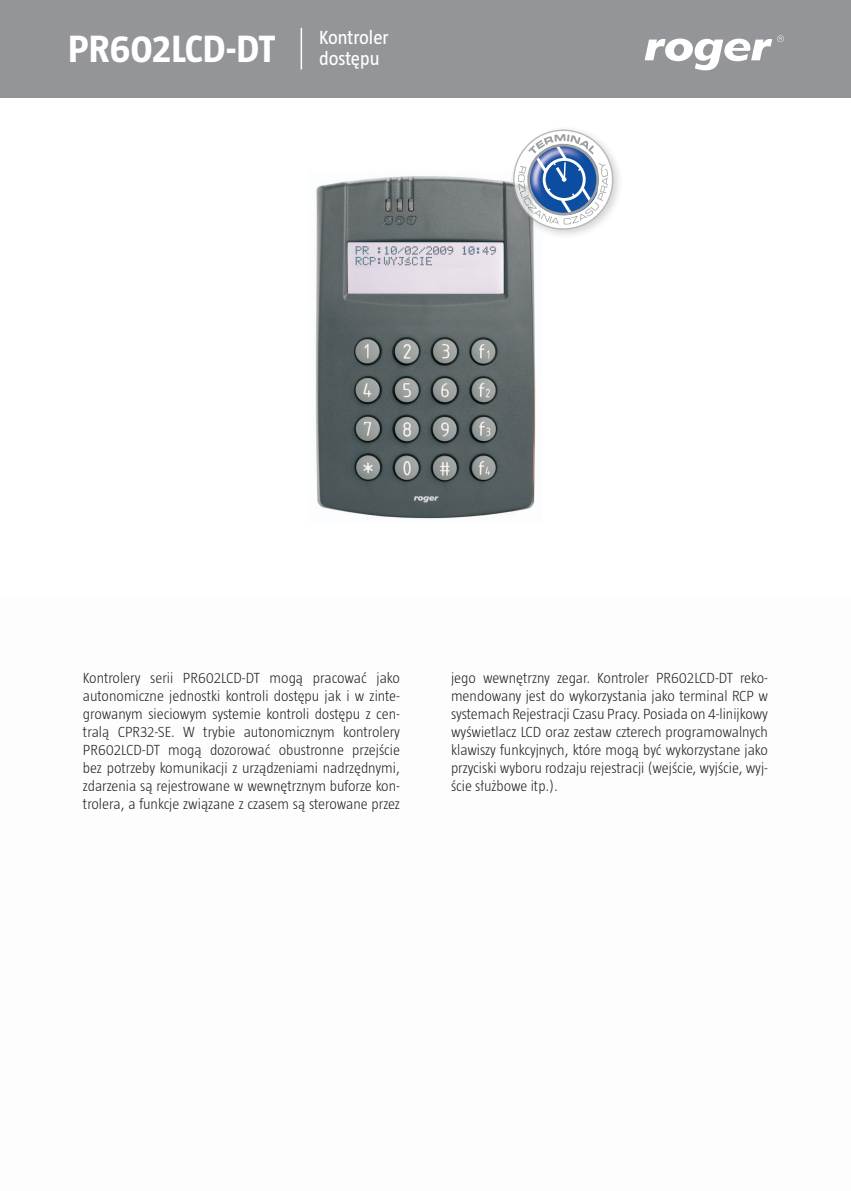
<style>
.page{position:relative;width:851px;height:1191px;background:#fff}
.page>*{position:absolute;margin:0;border:0;box-sizing:border-box;transform-origin:0 0}
.t1{font:700 39px "Taz";color:#fff}
.t2{font:19.5px "Taz";color:#fff}
.t3{font:300 15px/18px "Taz";color:#231f20;text-align:justify}
.s1{font-weight:400;font-size:19.5px}
</style>
<div class="page">
<div style="left:0;top:0;width:850px;height:98px;background:#939598"></div>
<svg style="left:644px;top:35px;width:139px;height:35px"></svg>
<hr style="left:300px;top:28px;width:2px;height:41px;background:#fff">
<img style="left:315px;top:176px;width:221px;height:343px">
<div style="left:508px;top:124px;width:116px;height:116px;background:#231f20;opacity:.27"></div>
<svg style="left:513px;top:130px;width:99px;height:99px"></svg>
<svg style="left:518px;top:134px;width:90px;height:91px"></svg>
<h2 class="t2" style="left:319px;top:26px;width:71px">Kontroler</h2>
<h1 class="t1" style="left:68px;top:27px;width:312px">PR602LCD-DT <span class="s1">dostępu</span></h1>
<p class="t3" style="left:83px;top:668px;width:318px">Kontrolery serii PR602LCD-DT mogą pracować jako autonomiczne jednostki kontroli dostępu jak i w zinte&shy;growanym sieciowym systemie kontroli dostępu z cen&shy;tralą CPR32-SE. W trybie autonomicznym kontrolery PR602LCD-DT mogą dozorować obustronne przejście bez potrzeby komunikacji z urządzeniami nadrzędnymi, zdarzenia są rejestrowane w wewnętrznym buforze kon&shy;trolera, a funkcje związane z czasem są sterowane przez</p>
<p class="t3" style="left:451px;top:668px;width:318px">jego wewnętrzny zegar. Kontroler PR602LCD-DT reko&shy;mendowany jest do wykorzystania jako terminal RCP w systemach Rejestracji Czasu Pracy. Posiada on 4-linijkowy wyświetlacz LCD oraz zestaw czterech programowalnych klawiszy funkcyjnych, które mogą być wykorzystane jako przyciski wyboru rodzaju rejestracji (wejście, wyjście, wyj&shy;ście służbowe itp.).</p>
</div>
